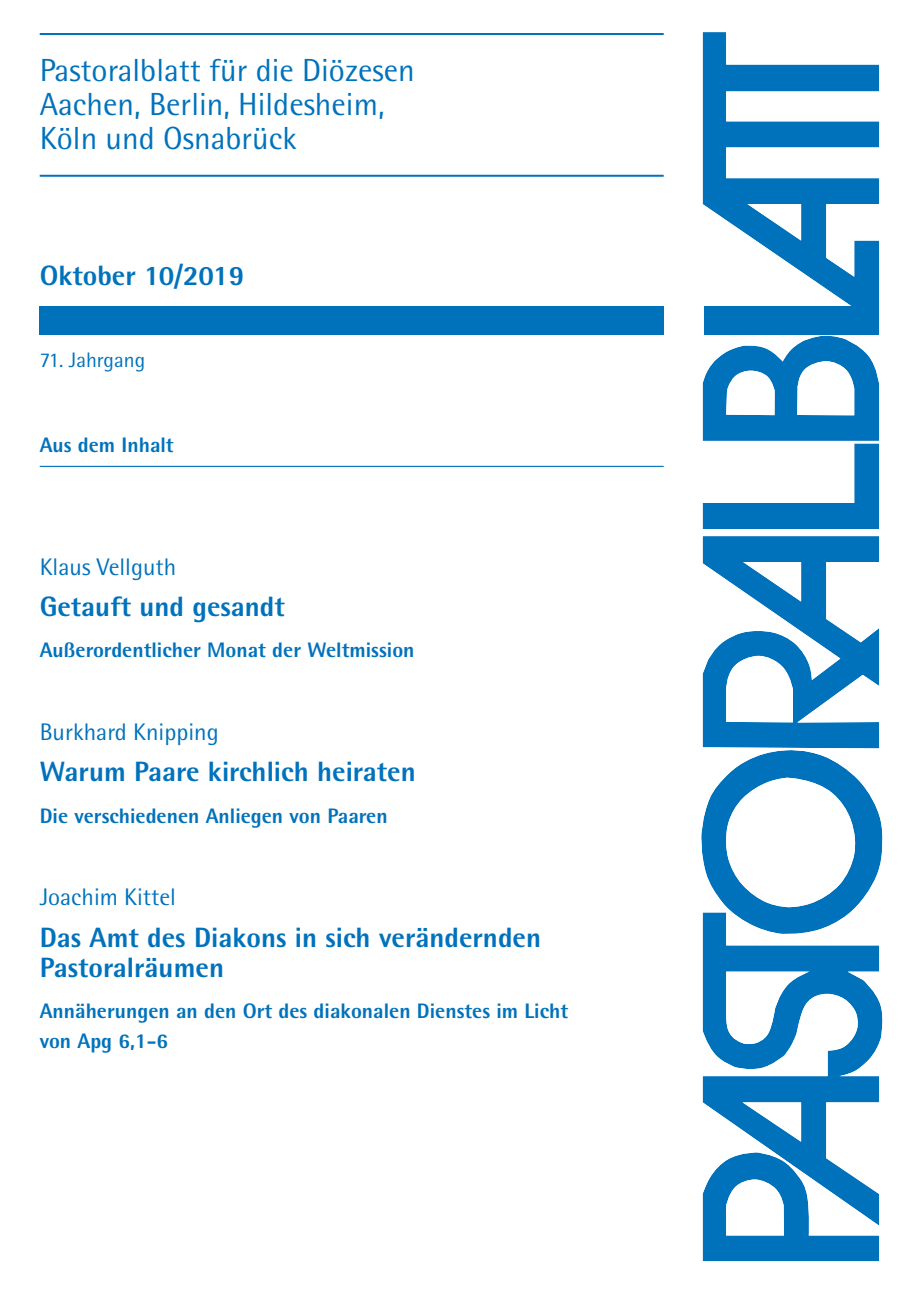
<style>
.page{position:relative;width:919px;height:1304px;background:#fff}
.page>*{position:absolute;margin:0;border:0;box-sizing:border-box;transform-origin:0 0}
.t1{font:32px/34px "Rotis Semi Sans";color:#0072bc}
.t2{font:800 28px/30px "Rotis Semi Sans";color:#0072bc}
.t3{font:24px "Rotis Semi Sans";color:#0072bc}
.t4{font:800 21px/30px "Rotis Semi Sans";color:#0072bc}
.t5{font:21px "Rotis Semi Sans";color:#0072bc}
</style>
<div class="page">
<hr style="left:40px;top:466px;width:623px;height:1px;background:#0072bc">
<div style="left:40px;top:306px;width:839px;height:28px;background:#0072bc"></div>
<img style="left:701px;top:32px;width:182px;height:1229px">
<div style="left:663px;top:306px;width:40px;height:28px;background:#fff"></div>
<hr style="left:40px;top:33px;width:623px;height:2px;background:#0072bc">
<hr style="left:40px;top:175px;width:623px;height:2px;background:#0072bc">
<h1 class="t1" style="left:40px;top:56px;width:376px">Pastoralblatt für die Diözesen<br>Aachen, Berlin, Hildesheim,<br>Köln und Osnabrück</h1>
<h2 class="t2" style="left:40px;top:263px;width:206px">Oktober 10/2019</h2>
<p class="t5" style="left:40px;top:353px;width:107px">71. Jahrgang</p>
<p class="t4" style="left:40px;top:432px;width:135px">Aus dem Inhalt</p>
<p class="t3" style="left:40px;top:558px;width:138px">Klaus Vellguth</p>
<h2 class="t2" style="left:40px;top:594px;width:247px">Getauft und gesandt</h2>
<p class="t4" style="left:40px;top:637px;width:376px">Außerordentlicher Monat der Weltmission</p>
<p class="t3" style="left:40px;top:723px;width:180px">Burkhard Knipping</p>
<h2 class="t2" style="left:40px;top:760px;width:377px">Warum Paare kirchlich heiraten</h2>
<p class="t4" style="left:40px;top:803px;width:349px">Die verschiedenen Anliegen von Paaren</p>
<p class="t3" style="left:40px;top:889px;width:138px">Joachim Kittel</p>
<h2 class="t2" style="left:40px;top:925px;width:503px">Das Amt des Diakons in sich verändernden<br>Pastoralräumen</h2>
<p class="t4" style="left:40px;top:998px;width:530px">Annäherungen an den Ort des diakonalen Dienstes im Licht von Apg 6,1-6</p>
</div>
